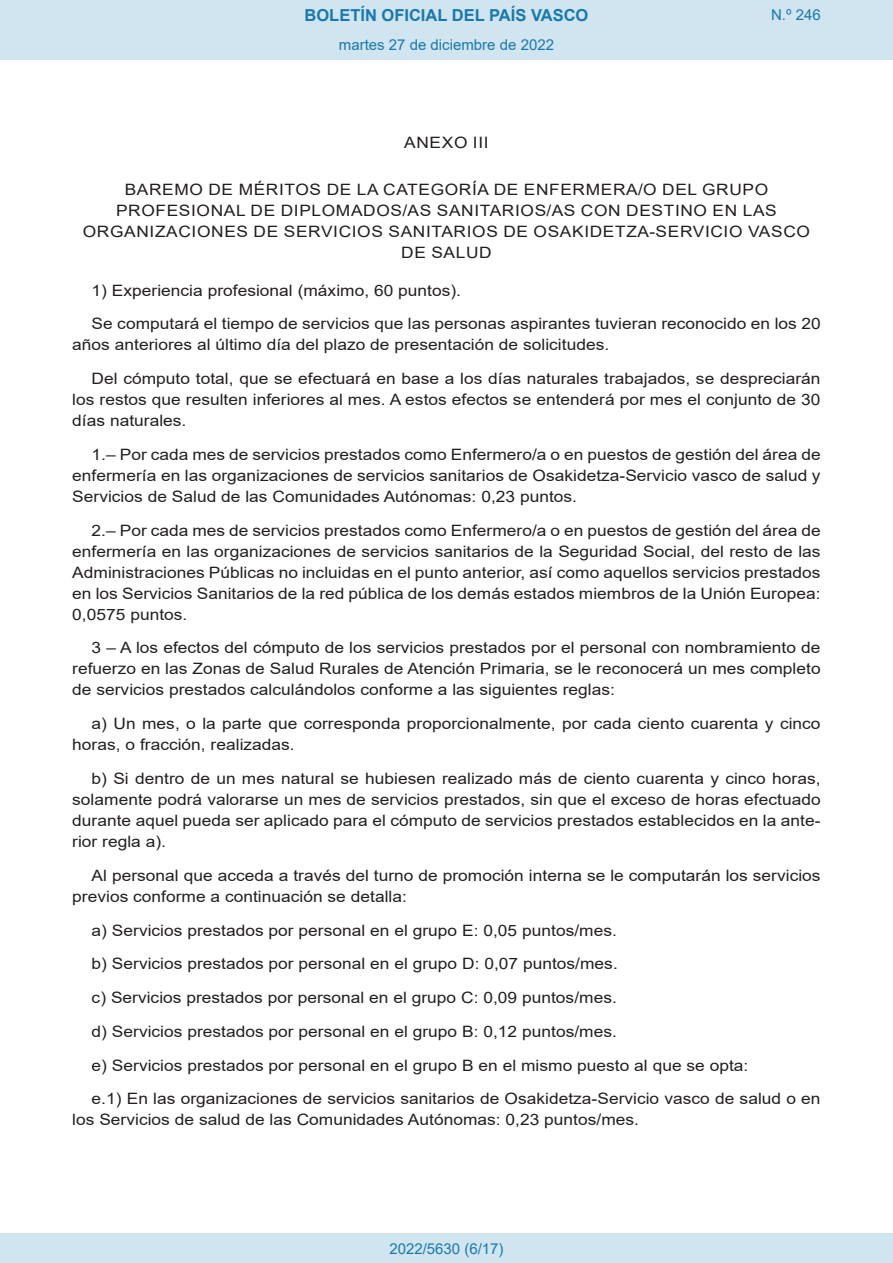
<style>
.page{position:relative;width:893px;height:1263px;background:#fff}
.page>*{position:absolute;margin:0;border:0;box-sizing:border-box;transform-origin:0 0}
.t1{font:700 16.5px "Arial";color:#1879ad}
.BOPVDetalle{font:15.6px/21px "Arial";color:#231f20;text-align:justify;scale:1.11 1}
.BOPVClave{font:15.6px/21px "Arial";letter-spacing:.035em;color:#231f20;text-align:center;scale:1.11 1}
.Paginacion_Centro{font:15px "Arial";color:#1879ad}
</style>
<div class="page">
<div style="left:0;top:0;width:893px;height:60px;background:#d0e5f0"></div>
<div style="left:0;top:1233px;width:893px;height:30px;background:#d0e5f0"></div>
<p class="t1" style="left:305px;top:3px;width:285px">BOLETÍN OFICIAL DEL PAÍS VASCO</p>
<p class="Paginacion_Centro" style="left:339px;top:35px;width:217px">martes 27 de diciembre de 2022</p>
<p class="Paginacion_Centro" style="left:771px;top:5px;width:51px">N.º 246</p>
<p class="BOPVClave" style="left:404px;top:132px;width:78px">ANEXO III</p>
<p class="BOPVClave" style="left:83px;top:179px;width:657px">BAREMO DE MÉRITOS DE LA CATEGORÍA DE ENFERMERA/O DEL GRUPO PROFESIONAL DE DIPLOMADOS/AS SANITARIOS/AS CON DESTINO EN LAS ORGANIZACIONES DE SERVICIOS SANITARIOS DE OSAKIDETZA-SERVICIO VASCO DE SALUD</p>
<p class="BOPVDetalle" style="left:92px;top:280px;width:334px">1) Experiencia profesional (máximo, 60 puntos).</p>
<p class="BOPVDetalle" style="left:72px;top:313px;width:676px;text-indent:19px">Se computará el tiempo de servicios que las personas aspirantes tuvieran reconocido en los 20 años anteriores al último día del plazo de presentación de solicitudes.</p>
<p class="BOPVDetalle" style="left:72px;top:368px;width:676px;text-indent:19px">Del cómputo total, que se efectuará en base a los días naturales trabajados, se despreciarán los restos que resulten inferiores al mes. A estos efectos se entenderá por mes el conjunto de 30 días naturales.</p>
<p class="BOPVDetalle" style="left:72px;top:444px;width:676px;text-indent:19px">1.– Por cada mes de servicios prestados como Enfermero/a o en puestos de gestión del área de enfermería en las organizaciones de servicios sanitarios de Osakidetza-Servicio vasco de salud y Servicios de Salud de las Comunidades Autónomas: 0,23 puntos.</p>
<p class="BOPVDetalle" style="left:72px;top:520px;width:676px;text-indent:19px">2.– Por cada mes de servicios prestados como Enfermero/a o en puestos de gestión del área de enfermería en las organizaciones de servicios sanitarios de la Seguridad Social, del resto de las Administraciones Públicas no incluidas en el punto anterior, así como aquellos servicios prestados en los Servicios Sanitarios de la red pública de los demás estados miembros de la Unión Europea:<br>0,0575 puntos.</p>
<p class="BOPVDetalle" style="left:72px;top:637px;width:676px;text-indent:19px">3 – A los efectos del cómputo de los servicios prestados por el personal con nombramiento de refuerzo en las Zonas de Salud Rurales de Atención Primaria, se le reconocerá un mes completo de servicios prestados calculándolos conforme a las siguientes reglas:</p>
<p class="BOPVDetalle" style="left:72px;top:713px;width:676px;text-indent:19px">a) Un mes, o la parte que corresponda proporcionalmente, por cada ciento cuarenta y cinco horas, o fracción, realizadas.</p>
<p class="BOPVDetalle" style="left:72px;top:768px;width:676px;text-indent:19px">b) Si dentro de un mes natural se hubiesen realizado más de ciento cuarenta y cinco horas, solamente podrá valorarse un mes de servicios prestados, sin que el exceso de horas efectuado durante aquel pueda ser aplicado para el cómputo de servicios prestados establecidos en la ante&shy;rior regla a).</p>
<p class="BOPVDetalle" style="left:72px;top:865px;width:676px;text-indent:19px">Al personal que acceda a través del turno de promoción interna se le computarán los servicios previos conforme a continuación se detalla:</p>
<p class="BOPVDetalle" style="left:92px;top:919px;width:475px">a) Servicios prestados por personal en el grupo E: 0,05 puntos/mes.</p>
<p class="BOPVDetalle" style="left:92px;top:953px;width:475px">b) Servicios prestados por personal en el grupo D: 0,07 puntos/mes.</p>
<p class="BOPVDetalle" style="left:92px;top:987px;width:475px">c) Servicios prestados por personal en el grupo C: 0,09 puntos/mes.</p>
<p class="BOPVDetalle" style="left:92px;top:1021px;width:475px">d) Servicios prestados por personal en el grupo B: 0,12 puntos/mes.</p>
<p class="BOPVDetalle" style="left:92px;top:1054px;width:593px">e) Servicios prestados por personal en el grupo B en el mismo puesto al que se opta:</p>
<p class="BOPVDetalle" style="left:72px;top:1088px;width:676px;text-indent:19px">e.1) En las organizaciones de servicios sanitarios de Osakidetza-Servicio vasco de salud o en los Servicios de salud de las Comunidades Autónomas: 0,23 puntos/mes.</p>
<p class="Paginacion_Centro" style="left:389px;top:1238px;width:116px">2022/5630 (6/17)</p>
</div>
